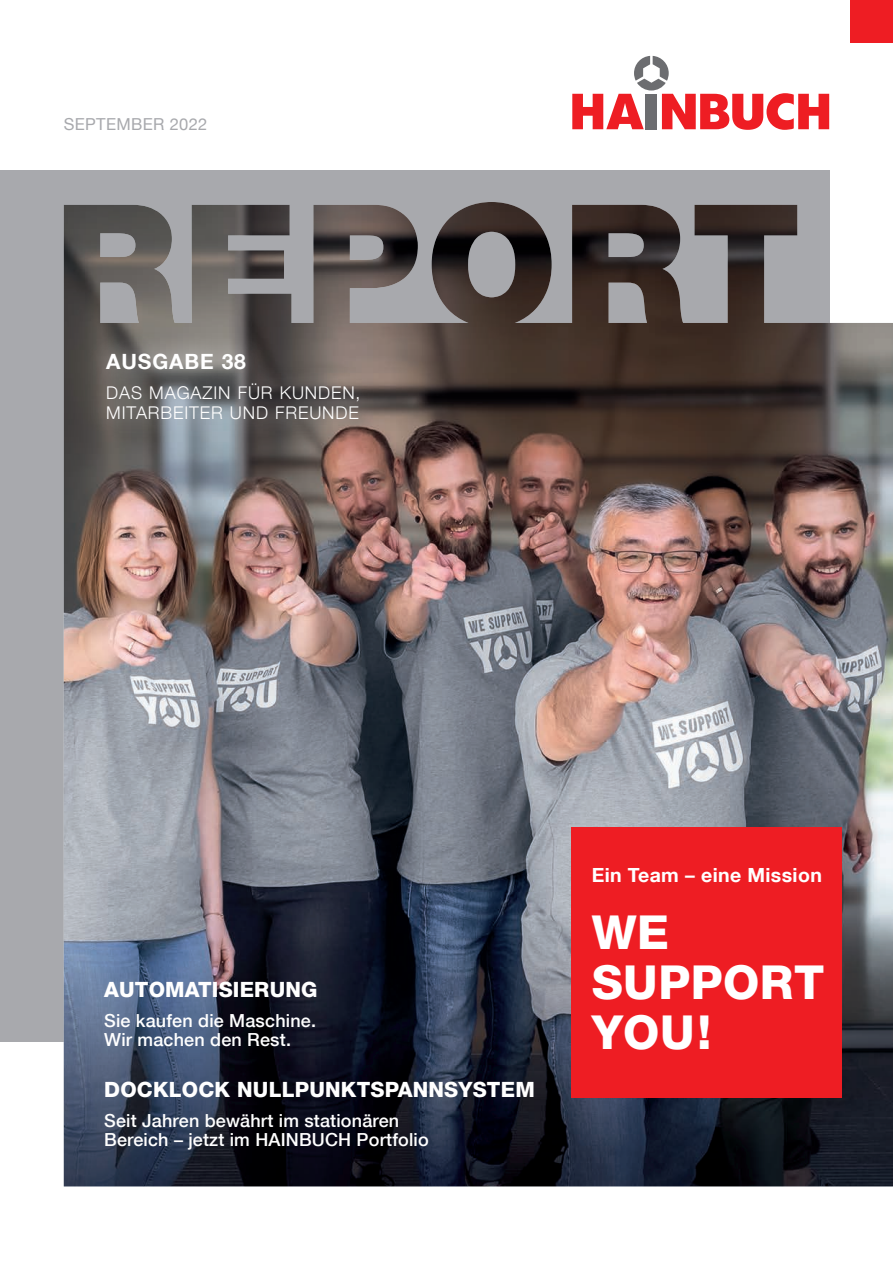
<style>
.page{position:relative;width:893px;height:1263px;background:#fff}
.page>*{position:absolute;margin:0;border:0;box-sizing:border-box;transform-origin:0 0}
.t1{font:800 46.65px/50.2px "Helvetica Neue LT Com";letter-spacing:.01em;color:#fff}
.t2{font:800 21px "Helvetica Neue LT Com";letter-spacing:.01em;color:#fff}
.t3{font:700 21px "Helvetica Neue LT Com";letter-spacing:.04em;color:#fff}
.t4{font:700 19.5px "Helvetica Neue LT Com";letter-spacing:.02em;color:#fff}
.t5{font:500 18px/19.5px "Helvetica Neue LT Com";letter-spacing:.01em;color:#fff}
.t6{font:300 17.55px/19.5px "Helvetica Neue LT Com";letter-spacing:.05em;color:#fff}
.t7{font:16.5px "Helvetica Neue LT Com";letter-spacing:.02em;color:#a8a9ad}
</style>
<div class="page">
<div style="left:0;top:170px;width:829px;height:872px;background:#a8a9ad"></div>
<img style="left:64px;top:202px;width:829px;height:984px">
<svg style="left:572px;top:56px;width:257px;height:74px"></svg>
<div style="left:850px;top:0;width:43px;height:43px;background:#ee1d23"></div>
<div style="left:572px;top:828px;width:270px;height:270px;background:#ee1d23"></div>
<div style="left:84px;top:331px;width:296px;height:111px;background:#fff;opacity:.75"></div>
<p class="t7" style="left:64px;top:114px;width:145px">SEPTEMBER 2022</p>
<p class="t3" style="left:106px;top:348px;width:141px">AUSGABE 38</p>
<p class="t6" style="left:106px;top:383px;width:256px">DAS MAGAZIN FÜR KUNDEN,<br>MITARBEITER UND FREUNDE</p>
<p class="t2" style="left:104px;top:977px;width:215px">AUTOMATISIERUNG</p>
<p class="t5" style="left:104px;top:1010px;width:213px">Sie kaufen die Maschine.<br>Wir machen den Rest.</p>
<p class="t2" style="left:104px;top:1077px;width:432px">DOCKLOCK NULLPUNKTSPANNSYSTEM</p>
<p class="t5" style="left:104px;top:1110px;width:326px">Seit Jahren bewährt im stationären<br>Bereich – jetzt im HAINBUCH Portfolio</p>
<p class="t4" style="left:592px;top:863px;width:232px">Ein Team – eine Mission</p>
<p class="t1" style="left:592px;top:907px;width:234px">WE<br>SUPPORT<br>YOU!</p>
</div>
